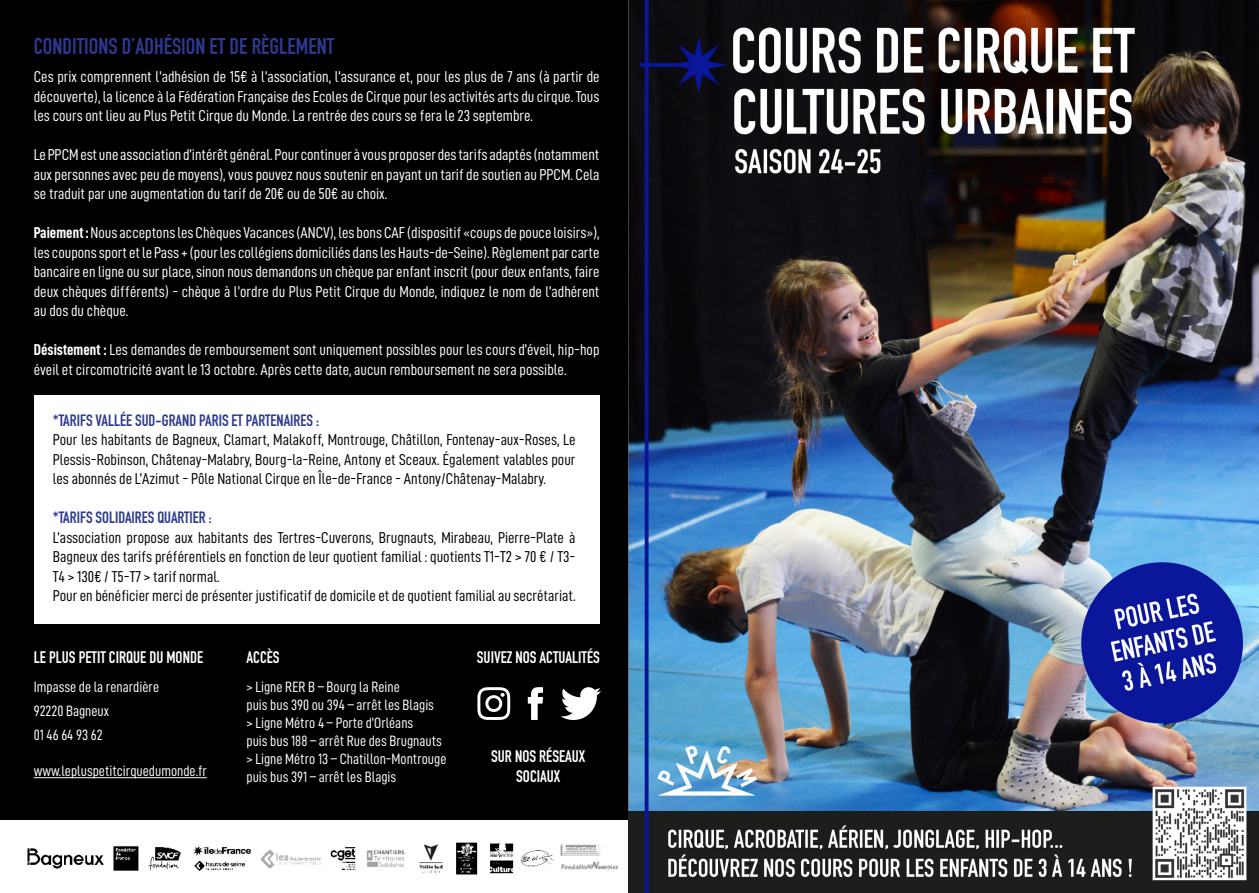
<style>
.page{position:relative;width:1259px;height:893px;background:#fff}
.page>*{position:absolute;margin:0;border:0;box-sizing:border-box;transform-origin:0 0}
.t1{font:700 22.5px "DIN Condensed";color:#2e398f}
.t2{font:700 16.5px/19.8px "DIN Condensed";color:#fff;text-align:center}
.t3{font:700 16.2px "DIN Condensed";color:#2e398f}
.t4{font:15.75px/19.5px "D DIN Condensed";color:#fff;text-align:justify}
.t5{font:15.75px/19.5px "D DIN Condensed";color:#000;text-align:justify}
.t6{font:15px/18px "D DIN Condensed";color:#fff}
.s1{font-family:"D DIN Condensed Bold"}
</style>
<div class="page">
<div style="left:0;top:0;width:633px;height:828px;background:#000"></div>
<div style="left:34px;top:395px;width:565px;height:229px;background:#fff"></div>
<hr style="left:34px;top:777px;width:173px;height:1px;background:#fff">
<div style="left:0;top:821px;width:629px;height:72px;background:#fff"></div>
<img style="left:27px;top:821px;width:602px;height:56px">
<svg style="left:528px;top:687px;width:15px;height:33px"></svg>
<svg style="left:477px;top:687px;width:33px;height:33px"></svg>
<svg style="left:560px;top:687px;width:41px;height:33px"></svg>
<img style="left:629px;top:0;width:630px;height:893px">
<h1 class="t1" style="left:34px;top:31px;width:302px">CONDITIONS D’ADHÉSION ET DE RÈGLEMENT</h1>
<p class="t4" style="left:34px;top:67px;width:567px">Ces prix comprennent l’adhésion de 15€ à l’association, l’assurance et, pour les plus de 7 ans (à partir de découverte), la licence à la Fédération Française des Ecoles de Cirque pour les activités arts du cirque. Tous les cours ont lieu au Plus Petit Cirque du Monde. La rentrée des cours se fera le 23 septembre.</p>
<p class="t4" style="left:34px;top:145px;width:567px">Le PPCM est une association d’intérêt général. Pour continuer à vous proposer des tarifs adaptés (notamment aux personnes avec peu de moyens), vous pouvez nous soutenir en payant un tarif de soutien au PPCM. Cela se traduit par une augmentation du tarif de 20€ ou de 50€ au choix.</p>
<p class="t4" style="left:34px;top:223px;width:567px"><span class="s1">Paiement :</span> Nous acceptons les Chèques Vacances (ANCV), les bons CAF (dispositif «coups de pouce loisirs»), les coupons sport et le Pass + (pour les collégiens domiciliés dans les Hauts-de-Seine). Règlement par carte bancaire en ligne ou sur place, sinon nous demandons un chèque par enfant inscrit (pour deux enfants, faire deux chèques différents) - chèque à l’ordre du Plus Petit Cirque du Monde, indiquez le nom de l’adhérent au dos du chèque.</p>
<p class="t4" style="left:34px;top:340px;width:567px"><span class="s1">Désistement :</span> Les demandes de remboursement sont uniquement possibles pour les cours d’éveil, hip-hop éveil et circomotricité avant le 13 octobre. Après cette date, aucun remboursement ne sera possible.</p>
<p class="t3" style="left:53px;top:409px;width:268px">*TARIFS VALLÉE SUD-GRAND PARIS ET PARTENAIRES :</p>
<p class="t5" style="left:53px;top:430px;width:524px">Pour les habitants de Bagneux, Clamart, Malakoff, Montrouge, Châtillon, Fontenay-aux-Roses, Le Plessis-Robinson, Châtenay-Malabry, Bourg-la-Reine, Antony et Sceaux. Également valables pour les abonnés de L’Azimut - Pôle National Cirque en Île-de-France - Antony/Châtenay-Malabry.</p>
<p class="t3" style="left:53px;top:507px;width:160px">*TARIFS SOLIDAIRES QUARTIER :</p>
<p class="t5" style="left:53px;top:527px;width:524px;text-align:left">L’association propose aux habitants des Tertres-Cuverons, Brugnauts, Mirabeau, Pierre-Plate à Bagneux des tarifs préférentiels en fonction de leur quotient familial : quotients T1-T2 &gt; 70 € / T3- T4 &gt; 130€ / T5-T7 &gt; tarif normal.<br>Pour en bénéficier merci de présenter justificatif de domicile et de quotient familial au secrétariat.</p>
<p class="t2" style="left:34px;top:647px;width:171px">LE PLUS PETIT CIRQUE DU MONDE</p>
<p class="t2" style="left:246px;top:647px;width:34px">ACCÈS</p>
<p class="t6" style="left:34px;top:675px;width:127px;line-height:24px">Impasse de la renardière<br>92220 Bagneux<br>01 46 64 93 62</p>
<p class="t6" style="left:34px;top:762px;width:174px">www.lepluspetitcirquedumonde.fr</p>
<p class="t6" style="left:246px;top:678px;width:201px">&gt; Ligne RER B – Bourg la Reine<br>puis bus 390 ou 394 – arrêt les Blagis<br>&gt; Ligne Métro 4 – Porte d’Orléans<br>puis bus 188 – arrêt Rue des Brugnauts &gt; Ligne Métro 13 – Chatillon-Montrouge puis bus 391 – arrêt les Blagis</p>
<p class="t2" style="left:477px;top:647px;width:124px">SUIVEZ NOS ACTUALITÉS</p>
<p class="t2" style="left:491px;top:747px;width:96px">SUR NOS RÉSEAUX<br>SOCIAUX</p>
</div>
